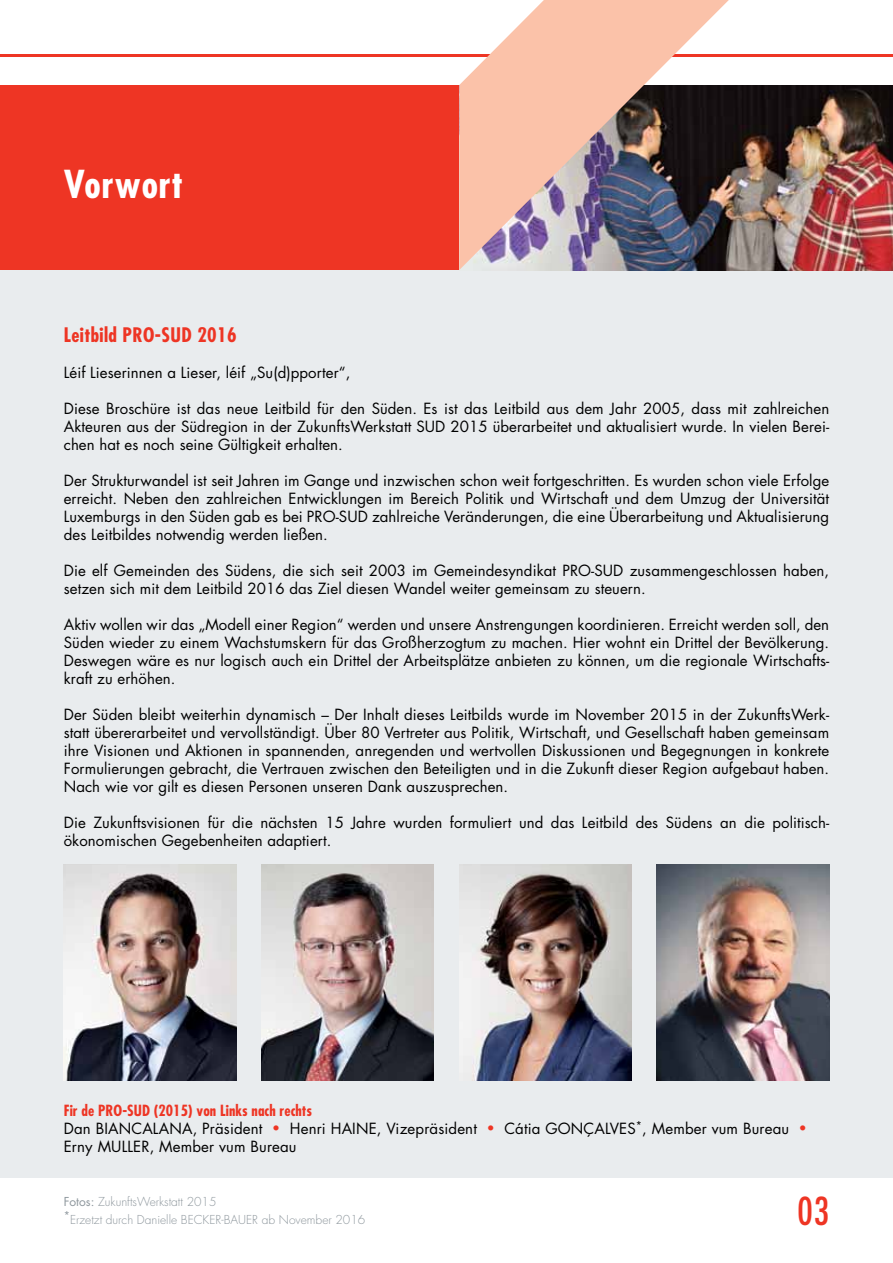
<style>
.page{position:relative;width:893px;height:1263px;background:#fff}
.page>*{position:absolute;margin:0;border:0;box-sizing:border-box;transform-origin:0 0}
.t1{font:700 condensed 37.5px "Futura";letter-spacing:.02em;color:#fff}
.t2{font:condensed 37.5px "Futura";color:#ee3524}
.t3{font:700 condensed 19.5px "Futura";letter-spacing:.02em;color:#ee3524}
.t4{font:15px/18px "Futura";letter-spacing:.005em;color:#000;text-align:justify}
.t5{font:700 condensed 15px "Futura";letter-spacing:.005em;color:#ee3524}
.t6{font:300 12px/18px "Futura";color:#8e979d}
.s1{font-size:13.5px;color:#ee3524}
.s2{font-weight:400}
</style>
<div class="page">
<hr style="left:0;top:54px;width:893px;height:3px;background:#ee3524">
<div style="left:0;top:270px;width:893px;height:908px;background:#e9ecee"></div>
<div style="left:0;top:85px;width:459px;height:185px;background:#ee3524"></div>
<img style="left:729px;top:85px;width:164px;height:185px">
<img style="left:459px;top:0;width:270px;height:270px">
<img style="left:64px;top:864px;width:172px;height:216px">
<img style="left:261px;top:864px;width:173px;height:216px">
<img style="left:459px;top:864px;width:172px;height:216px">
<img style="left:657px;top:864px;width:172px;height:216px">
<h1 class="t1" style="left:64px;top:160px;width:121px">Vorwort</h1>
<h2 class="t3" style="left:64px;top:322px;width:174px">Leitbild PRO-SUD 2016</h2>
<p class="t4" style="left:64px;top:363px;width:288px">Léif Lieserinnen a Lieser, léif „Su(d)pporter“,</p>
<p class="t4" style="left:64px;top:399px;width:767px">Diese Broschüre ist das neue Leitbild für den Süden. Es ist das Leitbild aus dem Jahr 2005, dass mit zahlreichen Akteuren aus der Südregion in der ZukunftsWerkstatt SUD 2015 überarbeitet und aktualisiert wurde. In vielen Berei&shy;chen hat es noch seine Gültigkeit erhalten.</p>
<p class="t4" style="left:64px;top:471px;width:767px">Der Strukturwandel ist seit Jahren im Gange und inzwischen schon weit fortgeschritten. Es wurden schon viele Erfolge erreicht. Neben den zahlreichen Entwicklungen im Bereich Politik und Wirtschaft und dem Umzug der Universität Luxemburgs in den Süden gab es bei PRO-SUD zahlreiche Veränderungen, die eine Überarbeitung und Aktualisierung des Leitbildes notwendig werden ließen.</p>
<p class="t4" style="left:64px;top:561px;width:767px">Die elf Gemeinden des Südens, die sich seit 2003 im Gemeindesyndikat PRO-SUD zusammengeschlossen haben, setzen sich mit dem Leitbild 2016 das Ziel diesen Wandel weiter gemeinsam zu steuern.</p>
<p class="t4" style="left:64px;top:615px;width:767px">Aktiv wollen wir das „Modell einer Region“ werden und unsere Anstrengungen koordinieren. Erreicht werden soll, den Süden wieder zu einem Wachstumskern für das Großherzogtum zu machen. Hier wohnt ein Drittel der Bevölkerung.<br>Deswegen wäre es nur logisch auch ein Drittel der Arbeitsplätze anbieten zu können, um die regionale Wirtschafts&shy;kraft zu erhöhen.</p>
<p class="t4" style="left:64px;top:705px;width:767px">Der Süden bleibt weiterhin dynamisch – Der Inhalt dieses Leitbilds wurde im November 2015 in der ZukunftsWerk&shy;statt übererarbeitet und vervollständigt. Über 80 Vertreter aus Politik, Wirtschaft, und Gesellschaft haben gemeinsam ihre Visionen und Aktionen in spannenden, anregenden und wertvollen Diskussionen und Begegnungen in konkrete Formulierungen gebracht, die Vertrauen zwischen den Beteiligten und in die Zukunft dieser Region aufgebaut haben.<br>Nach wie vor gilt es diesen Personen unseren Dank auszusprechen.</p>
<p class="t4" style="left:64px;top:813px;width:765px">Die Zukunftsvisionen für die nächsten 15 Jahre wurden formuliert und das Leitbild des Südens an die politisch-- ökonomischen Gegebenheiten adaptiert.</p>
<p class="t5" style="left:64px;top:1101px;width:250px">Fir de PRO-SUD (2015) von Links nach rechts</p>
<p class="t4" style="left:64px;top:1119px;width:50px">Dan Bian</p>
<p class="t4" style="left:131px;top:1119px;width:22px">calana</p>
<p class="t4" style="left:193px;top:1119px;width:159px">, Präsident <span class="s1">•</span> Henri Haine</p>
<p class="t4" style="left:377px;top:1119px;width:227px">, Vizepräsident <span class="s1">•</span> Cátia Gonçalves</p>
<p class="t4" style="left:636px;top:1119px;width:172px"><sup>*</sup>, Member vum Bureau <span class="s1">•</span></p>
<p class="t4" style="left:64px;top:1137px;width:56px">Erny Muller</p>
<p class="t4" style="left:150px;top:1137px;width:148px">, Member vum Bureau</p>
<p class="t6" style="left:64px;top:1193px;width:303px"><span class="s2">Fotos:</span> ZukunftsWerkstatt 2015<br><sup>*</sup>Erzetzt durch Danielle Becker-Bauer ab November 2016</p>
<h1 class="t2" style="left:798px;top:1187px;width:33px">03</h1>
</div>
